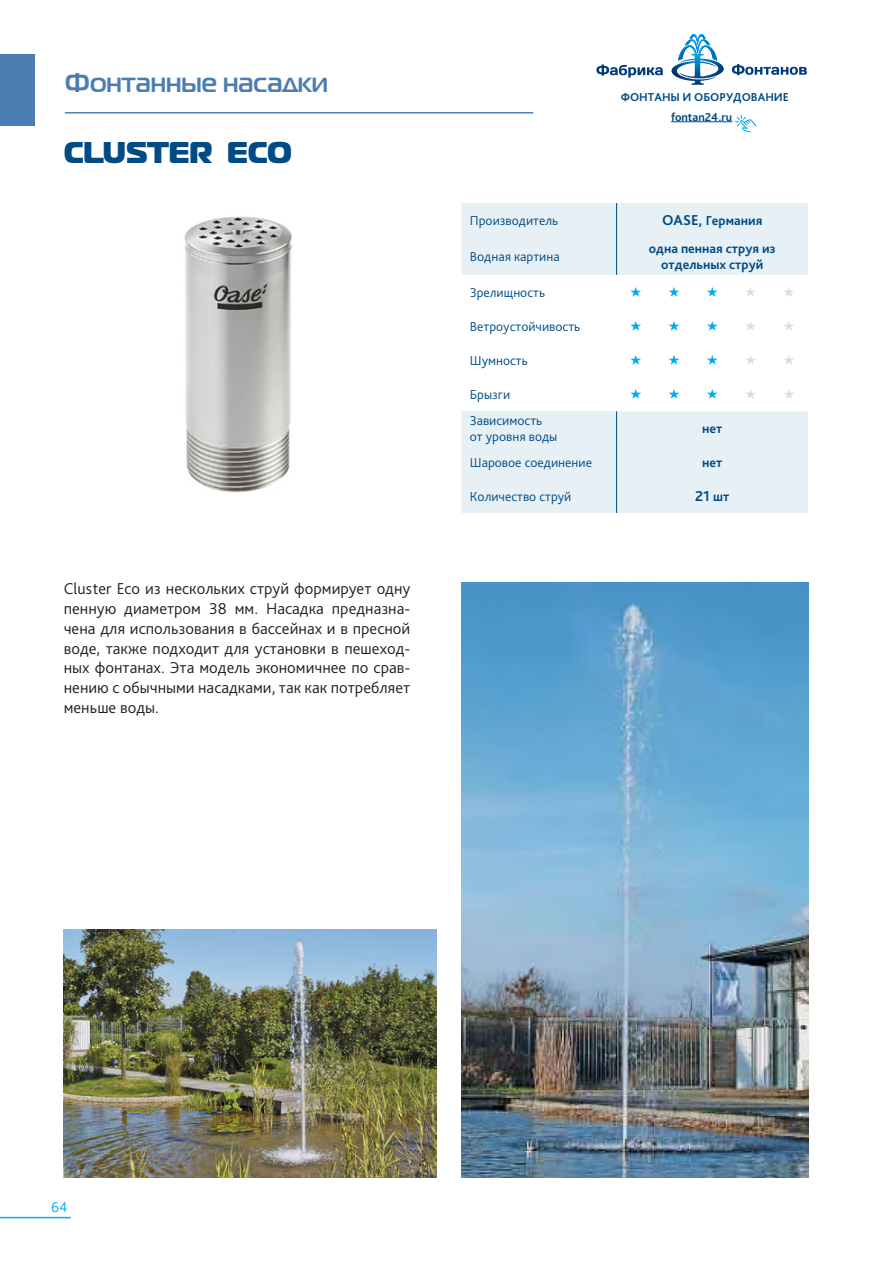
<style>
.page{position:relative;width:893px;height:1263px;background:#fff}
.page>*{position:absolute;margin:0;border:0;box-sizing:border-box;transform-origin:0 0}
.t1{font:30px "Magistral Black C";color:#004b84}
.t2{font:700 27px "Magistral TT";color:#4b7db3}
.t3{font:300 16.5px/19.8px "Bliss Pro";color:#231f20;text-align:justify}
.t4{font:700 15px "Bliss Pro";color:#004b84}
.t5{font:300 15px "Bliss Pro";color:#00aeef}
.t6{font:300 13.5px/26.4px "Bliss Pro";color:#004b84}
.t7{font:700 13.5px/16.2px "Bliss Pro";color:#004b84;text-align:center}
.t8{font:700 12px/19.4px "Bliss Pro";color:#004b84;text-align:center}
.s1{font-size:15px}
.s2{font-size:13.5px}
</style>
<div class="page">
<hr style="left:0;top:1217px;width:71px;height:1px;background:#00aeef">
<hr style="left:671px;top:121px;width:61px;height:1px;background:#004b84">
<svg style="left:596px;top:34px;width:211px;height:51px"></svg>
<hr style="left:65px;top:112px;width:468px;height:2px;background:#4b7db3">
<div style="left:0;top:54px;width:35px;height:71px;background:#4b7db3"></div>
<svg style="left:735px;top:115px;width:21px;height:17px"></svg>
<svg style="left:461px;top:203px;width:347px;height:310px;fill:#e7f0f5"></svg>
<div style="left:461px;top:411px;width:347px;height:34px;background:#e7f0f5"></div>
<hr style="left:616px;top:203px;width:1px;height:34px;background:#004b84">
<hr style="left:616px;top:237px;width:1px;height:38px;background:#004b84">
<hr style="left:616px;top:445px;width:1px;height:34px;background:#004b84">
<hr style="left:616px;top:479px;width:1px;height:34px;background:#004b84">
<hr style="left:616px;top:410px;width:39px;height:1px;background:#fff">
<hr style="left:655px;top:410px;width:38px;height:1px;background:#fff">
<hr style="left:693px;top:410px;width:38px;height:1px;background:#fff">
<hr style="left:731px;top:410px;width:39px;height:1px;background:#fff">
<hr style="left:770px;top:410px;width:38px;height:1px;background:#fff">
<hr style="left:616px;top:411px;width:1px;height:34px;background:#004b84">
<svg style="left:630px;top:287px;width:11px;height:10px"></svg>
<svg style="left:668px;top:287px;width:11px;height:10px"></svg>
<svg style="left:707px;top:287px;width:11px;height:10px"></svg>
<svg style="left:745px;top:287px;width:11px;height:10px"></svg>
<svg style="left:783px;top:287px;width:11px;height:10px"></svg>
<svg style="left:630px;top:321px;width:11px;height:10px"></svg>
<svg style="left:668px;top:321px;width:11px;height:10px"></svg>
<svg style="left:707px;top:321px;width:11px;height:10px"></svg>
<svg style="left:745px;top:321px;width:11px;height:10px"></svg>
<svg style="left:783px;top:321px;width:11px;height:10px"></svg>
<svg style="left:630px;top:355px;width:11px;height:10px"></svg>
<svg style="left:668px;top:355px;width:11px;height:10px"></svg>
<svg style="left:707px;top:355px;width:11px;height:10px"></svg>
<svg style="left:745px;top:355px;width:11px;height:10px"></svg>
<svg style="left:783px;top:355px;width:11px;height:10px"></svg>
<svg style="left:630px;top:389px;width:11px;height:10px"></svg>
<svg style="left:668px;top:389px;width:11px;height:10px"></svg>
<svg style="left:707px;top:389px;width:11px;height:10px"></svg>
<svg style="left:745px;top:389px;width:11px;height:10px"></svg>
<svg style="left:783px;top:389px;width:11px;height:10px"></svg>
<img style="left:184px;top:216px;width:109px;height:277px">
<img style="left:461px;top:582px;width:347px;height:596px">
<img style="left:64px;top:930px;width:372px;height:248px">
<h2 class="t2" style="left:65px;top:65px;width:265px">Фонтанные насадки</h2>
<h1 class="t1" style="left:64px;top:133px;width:230px">CLUSTER ECO</h1>
<p class="t3" style="left:64px;top:578px;width:348px">Cluster Eco из нескольких струй формирует одну пенную диаметром 38 мм. Насадка предназна&shy;чена для использования в бассейнах и в пресной воде, также подходит для установки в пешеход&shy;ных фонтанах. Эта модель экономичнее по срав&shy;нению с обычными насадками, так как потребляет меньше воды.</p>
<p class="t8" style="left:621px;top:87px;width:170px">ФОНТАНЫ И ОБОРУДОВАНИЕ fontan24.ru</p>
<p class="t6" style="left:470px;top:207px;width:90px">Производитель</p>
<p class="t7" style="left:662px;top:212px;width:102px"><span class="s1">OASE,</span> Германия</p>
<p class="t6" style="left:470px;top:243px;width:91px">Водная картина</p>
<p class="t7" style="left:649px;top:240px;width:128px">одна пенная струя из отдельных струй</p>
<p class="t6" style="left:470px;top:279px;width:77px">Зрелищность</p>
<p class="t6" style="left:470px;top:313px;width:112px">Ветроустойчивость</p>
<p class="t6" style="left:470px;top:347px;width:60px">Шумность</p>
<p class="t6" style="left:470px;top:381px;width:74px">Брызги<br>Зависимость</p>
<p class="t6" style="left:470px;top:423px;width:89px">от уровня воды</p>
<p class="t7" style="left:702px;top:420px;width:22px">нет</p>
<p class="t6" style="left:470px;top:449px;width:124px">Шаровое соединение</p>
<p class="t7" style="left:702px;top:454px;width:22px">нет</p>
<p class="t6" style="left:470px;top:483px;width:103px">Количество струй</p>
<p class="t4" style="left:695px;top:487px;width:36px">21 <span class="s2">шт</span></p>
<p class="t5" style="left:51px;top:1197px;width:18px">64</p>
</div>
